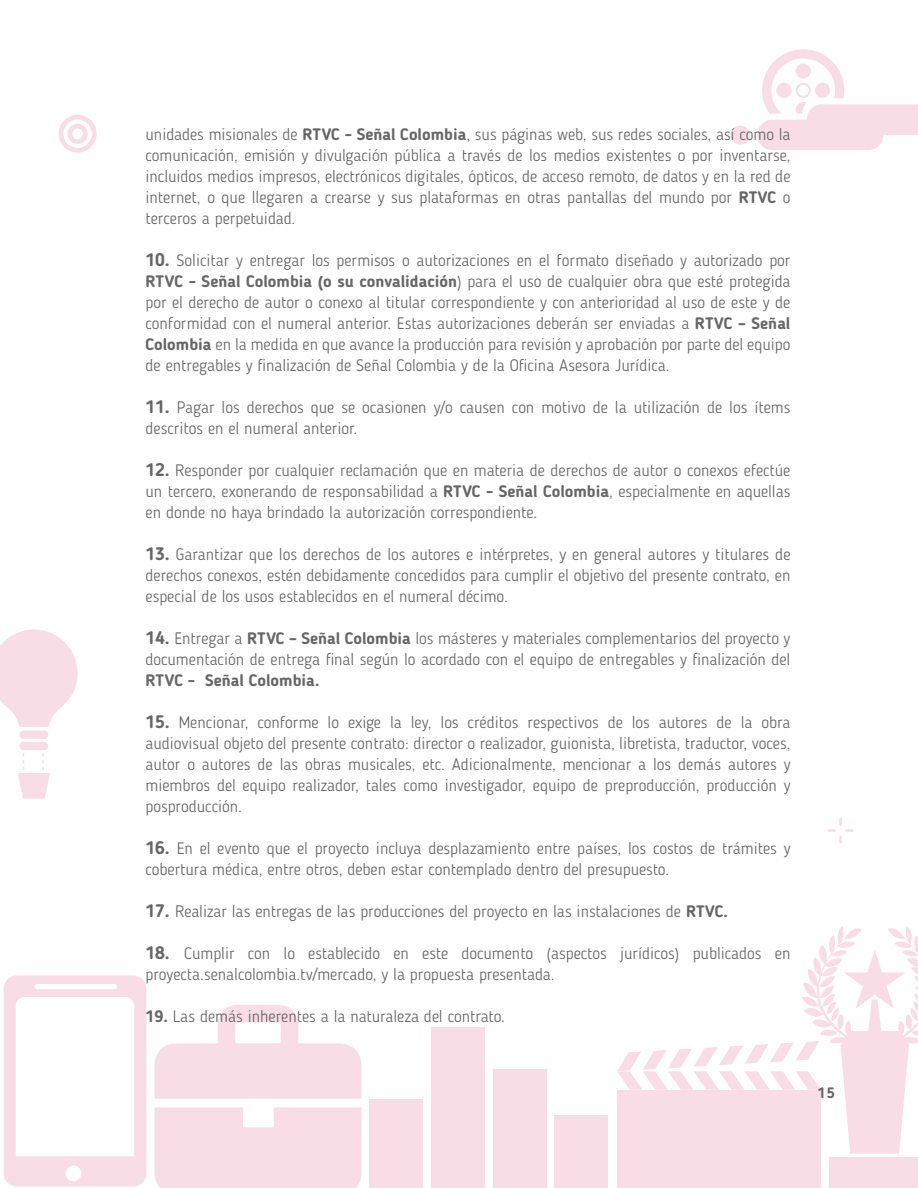
<style>
.page{position:relative;width:918px;height:1188px;background:#fff}
.page>*{position:absolute;margin:0;border:0;box-sizing:border-box;transform-origin:0 0}
.t1{font:300 16.5px/21px "Blogger Sans";color:#666;text-align:justify}
.t2{font:700 16.5px "Blogger Sans";color:#666}
.t3{font:700 15px "Blogger Sans";color:#666}
.s1{font-weight:700}
.s2{font-weight:700;font-size:18px}
</style>
<div class="page">
<div style="left:731px;top:126px;width:19px;height:19px;background:#f8dde6;border-radius:50%"></div>
<svg style="left:0;top:629px;width:78px;height:170px"></svg>
<div style="left:155px;top:1107px;width:207px;height:81px;background:#f8dde6"></div>
<svg style="left:155px;top:1005px;width:207px;height:94px"></svg>
<svg style="left:59px;top:115px;width:38px;height:38px"></svg>
<svg style="left:828px;top:818px;width:26px;height:26px"></svg>
<div style="left:617px;top:1090px;width:204px;height:98px;background:#f8dde6"></div>
<div style="left:431px;top:1027px;width:54px;height:161px;background:#f8dde6"></div>
<div style="left:493px;top:1070px;width:53px;height:118px;background:#f8dde6"></div>
<div style="left:370px;top:1099px;width:53px;height:89px;background:#f8dde6"></div>
<div style="left:554px;top:1115px;width:54px;height:73px;background:#f8dde6"></div>
<svg style="left:757px;top:49px;width:161px;height:101px"></svg>
<svg style="left:4px;top:975px;width:142px;height:212px"></svg>
<div style="left:829px;top:1157px;width:89px;height:31px;background:#f8dde6"></div>
<svg style="left:617px;top:926px;width:301px;height:228px"></svg>
<p class="t1" style="left:146px;top:123px;width:646px">unidades misionales de <span class="s1">RTVC - Señal Colombia</span>, sus páginas web, sus redes sociales, así como la comunicación, emisión y divulgación pública a través de los medios existentes o por inventarse, incluidos medios impresos, electrónicos digitales, ópticos, de acceso remoto, de datos y en la red de internet, o que llegaren a crearse y sus plataformas en otras pantallas del mundo por <span class="s1">RTVC</span> o terceros a perpetuidad.</p>
<p class="t1" style="left:146px;top:249px;width:647px"><span class="s2">10.</span> Solicitar y entregar los permisos o autorizaciones en el formato diseñado y autorizado por <span class="s1">RTVC - Señal Colombia (o su convalidación</span>) para el uso de cualquier obra que esté protegida por el derecho de autor o conexo al titular correspondiente y con anterioridad al uso de este y de conformidad con el numeral anterior. Estas autorizaciones deberán ser enviadas a <span class="s1">RTVC – Señal Colombia</span> en la medida en que avance la producción para revisión y aprobación por parte del equipo de entregables y finalización de Señal Colombia y de la Oficina Asesora Jurídica.</p>
<p class="t1" style="left:146px;top:396px;width:646px"><span class="s2">11.</span> Pagar los derechos que se ocasionen y/o causen con motivo de la utilización de los ítems descritos en el numeral anterior.</p>
<p class="t1" style="left:146px;top:459px;width:646px"><span class="s2">12.</span> Responder por cualquier reclamación que en materia de derechos de autor o conexos efectúe un tercero, exonerando de responsabilidad a <span class="s1">RTVC - Señal Colombia</span>, especialmente en aquellas en donde no haya brindado la autorización correspondiente.</p>
<p class="t1" style="left:146px;top:543px;width:647px"><span class="s2">13.</span> Garantizar que los derechos de los autores e intérpretes, y en general autores y titulares de derechos conexos, estén debidamente concedidos para cumplir el objetivo del presente contrato, en especial de los usos establecidos en el numeral décimo.</p>
<p class="t1" style="left:146px;top:627px;width:646px"><span class="s2">14.</span> Entregar a <span class="s1">RTVC – Señal Colombia</span> los másteres y materiales complementarios del proyecto y documentación de entrega final según lo acordado con el equipo de entregables y finalización del</p>
<p class="t2" style="left:146px;top:670px;width:176px">RTVC - Señal Colombia.</p>
<p class="t1" style="left:146px;top:711px;width:646px"><span class="s2">15.</span> Mencionar, conforme lo exige la ley, los créditos respectivos de los autores de la obra audiovisual objeto del presente contrato: director o realizador, guionista, libretista, traductor, voces, autor o autores de las obras musicales, etc. Adicionalmente, mencionar a los demás autores y miembros del equipo realizador, tales como investigador, equipo de preproducción, producción y posproducción.</p>
<p class="t1" style="left:146px;top:837px;width:646px"><span class="s2">16.</span> En el evento que el proyecto incluya desplazamiento entre países, los costos de trámites y cobertura médica, entre otros, deben estar contemplado dentro del presupuesto.</p>
<p class="t1" style="left:146px;top:900px;width:584px"><span class="s2">17.</span> Realizar las entregas de las producciones del proyecto en las instalaciones de <span class="s1">RTVC.</span></p>
<p class="t1" style="left:146px;top:942px;width:646px"><span class="s2">18.</span> Cumplir con lo establecido en este documento (aspectos jurídicos) publicados en proyecta.senalcolombia.tv/mercado, y la propuesta presentada.</p>
<p class="t1" style="left:146px;top:1005px;width:361px"><span class="s1">19.</span> Las demás inherentes a la naturaleza del contrato.</p>
<p class="t3" style="left:817px;top:1084px;width:19px">15</p>
</div>
